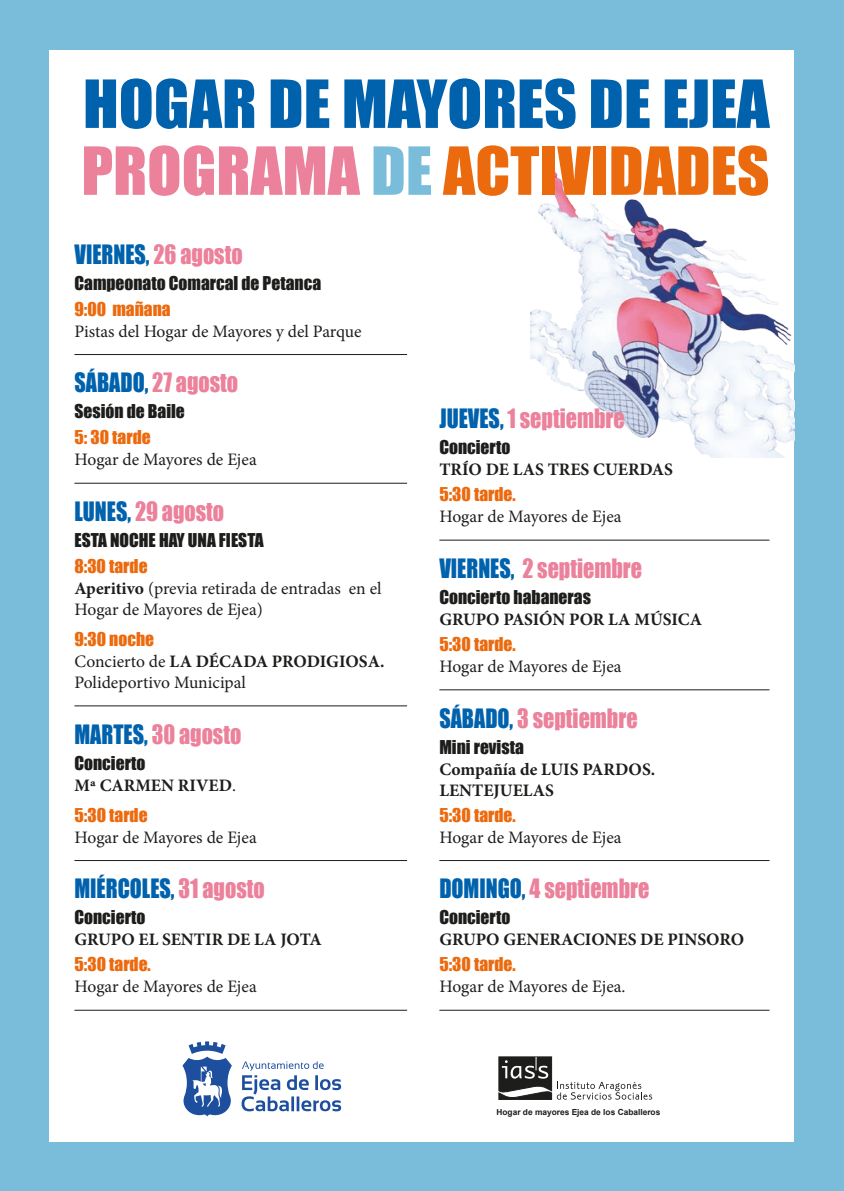
<style>
.page{position:relative;width:844px;height:1191px;background:#fff}
.page>*{position:absolute;margin:0;border:0;box-sizing:border-box;transform-origin:0 0}
.t1{font:61.25px "Impact";color:#0062ad;scale:1.05 1}
.t2{font:61.25px "Impact";color:#ec6a0e}
.t3{font:61.25px "Impact";color:#ec819b}
.t4{font:24.5px "Impact";color:#ec819b;scale:.9 1}
.t5{font:24.5px "Impact";color:#0062ad;scale:.9 1}
.t6{font:17.5px/21px "Minion Pro";letter-spacing:-.005em;color:#1d1d1b}
.t7{font:700 17.5px/21px "Minion Pro";color:#1d1d1b}
.t8{font:17.5px "Impact";color:#1d1d1b}
.t9{font:17.5px "Impact";color:#ec6a0e}
.t10{font:700 8.4px "Arial";color:#1d1d1b}
.s1{color:#79bddb}
.s2{color:#ec819b}
.s3{color:#0062ad}
.s4{font-weight:700}
.s5{font-weight:400}
</style>
<div class="page">
<div style="left:0;top:0;width:843px;height:1191px;background:#79bddb"></div>
<div style="left:50px;top:50px;width:744px;height:1091px;background:#fff"></div>
<hr style="left:74px;top:354px;width:333px;height:1px;background:#1d1d1b">
<hr style="left:74px;top:483px;width:333px;height:1px;background:#1d1d1b">
<hr style="left:74px;top:705px;width:333px;height:1px;background:#1d1d1b">
<hr style="left:74px;top:860px;width:333px;height:1px;background:#1d1d1b">
<hr style="left:74px;top:1009px;width:333px;height:1px;background:#1d1d1b">
<svg style="left:498px;top:1056px;width:154px;height:43px"></svg>
<svg style="left:182px;top:1041px;width:159px;height:75px"></svg>
<img style="left:530px;top:171px;width:264px;height:286px">
<hr style="left:439px;top:539px;width:330px;height:1px;background:#1d1d1b">
<hr style="left:439px;top:689px;width:330px;height:1px;background:#1d1d1b">
<hr style="left:439px;top:860px;width:330px;height:1px;background:#1d1d1b">
<hr style="left:439px;top:1009px;width:330px;height:1px;background:#1d1d1b">
<h1 class="t1" style="left:83px;top:56px;width:378px">HOGAR DE MAYORES</h1>
<h1 class="t1" style="left:588px;top:56px;width:145px">DE EJEA</h1>
<h1 class="t3" style="left:81px;top:123px;width:172px">PROGRAMA</h1>
<h1 class="t2" style="left:371px;top:123px;width:198px"><span class="s1">DE</span> ACTIVIDADES</h1>
<h2 class="t5" style="left:74px;top:235px;width:188px">viernes, <span class="s2">26 agosto</span></h2>
<p class="t8" style="left:74px;top:269px;width:248px">Campeonato Comarcal de Petanca</p>
<p class="t9" style="left:74px;top:295px;width:98px">9:00 mañana</p>
<p class="t6" style="left:74px;top:321px;width:288px">Pistas del Hogar de Mayores y del Parque</p>
<h2 class="t4" style="left:74px;top:364px;width:183px"><span class="s3">sábado,</span> 27 agosto</h2>
<p class="t8" style="left:74px;top:398px;width:112px">Sesión de Baile</p>
<p class="t9" style="left:74px;top:424px;width:78px">5: 30 tarde</p>
<p class="t6" style="left:74px;top:449px;width:184px">Hogar de Mayores de Ejea</p>
<h2 class="t4" style="left:74px;top:492px;width:168px"><span class="s3">lunes,</span> 29 agosto</h2>
<p class="t8" style="left:74px;top:526px;width:124px">ESTA NOCHE HAY UNA</p>
<p class="t8" style="left:219px;top:526px;width:46px">FIESTA</p>
<p class="t9" style="left:74px;top:552px;width:75px">8:30 tarde</p>
<p class="t6" style="left:74px;top:578px;width:308px"><span class="s4">Aperitivo</span> (previa retirada de entradas en el<br>Hogar de Mayores de Ejea)</p>
<p class="t9" style="left:74px;top:625px;width:81px">9:30 noche</p>
<p class="t6" style="left:74px;top:651px;width:311px">Concierto de <span class="s4">LA DÉCADA PRODIGIOSA.<br></span>Polideportivo Municipal</p>
<h2 class="t4" style="left:74px;top:715px;width:187px"><span class="s3">martes,</span> 30 agosto</h2>
<p class="t8" style="left:74px;top:749px;width:73px">Concierto</p>
<p class="t7" style="left:74px;top:774px;width:163px">Mª CARMEN RIVED<span class="s5">.</span></p>
<p class="t9" style="left:74px;top:801px;width:75px">5:30 tarde</p>
<p class="t6" style="left:74px;top:826px;width:184px">Hogar de Mayores de Ejea</p>
<h2 class="t5" style="left:74px;top:870px;width:213px">miércoles, <span class="s2">31 agosto</span></h2>
<p class="t8" style="left:74px;top:904px;width:73px">Concierto</p>
<p class="t7" style="left:74px;top:929px;width:249px">GRUPO EL SENTIR DE LA JOTA</p>
<p class="t9" style="left:74px;top:951px;width:78px">5:30 tarde.</p>
<p class="t6" style="left:74px;top:976px;width:184px">Hogar de Mayores de Ejea</p>
<h2 class="t4" style="left:439px;top:400px;width:207px"><span class="s3">jueves,</span> 1 septiembre</h2>
<p class="t8" style="left:439px;top:434px;width:73px">Concierto</p>
<p class="t7" style="left:439px;top:459px;width:235px">TRÍO DE LAS TRES CUERDAS</p>
<p class="t9" style="left:439px;top:481px;width:78px">5:30 tarde.</p>
<p class="t6" style="left:439px;top:506px;width:184px">Hogar de Mayores de Ejea</p>
<h2 class="t4" style="left:439px;top:549px;width:227px"><span class="s3">viernes,</span> 2 septiembre</h2>
<p class="t8" style="left:439px;top:583px;width:153px">Concierto habaneras</p>
<p class="t7" style="left:439px;top:609px;width:264px">GRUPO PASIÓN POR LA MÚSICA</p>
<p class="t9" style="left:439px;top:630px;width:78px">5:30 tarde.</p>
<p class="t6" style="left:439px;top:656px;width:184px">Hogar de Mayores de Ejea</p>
<h2 class="t4" style="left:439px;top:699px;width:222px"><span class="s3">sábado,</span> 3 septiembre</h2>
<p class="t8" style="left:439px;top:733px;width:86px">Mini revista</p>
<p class="t7" style="left:439px;top:758px;width:217px">Compañía de LUIS PARDOS.<br>LENTEJUELAS</p>
<p class="t9" style="left:439px;top:801px;width:78px">5:30 tarde.</p>
<p class="t6" style="left:439px;top:826px;width:184px">Hogar de Mayores de Ejea</p>
<h2 class="t4" style="left:439px;top:870px;width:235px"><span class="s3">domingo,</span> 4 septiembre</h2>
<p class="t8" style="left:439px;top:904px;width:73px">Concierto</p>
<p class="t7" style="left:439px;top:929px;width:306px">GRUPO GENERACIONES DE PINSORO</p>
<p class="t9" style="left:439px;top:951px;width:78px">5:30 tarde.</p>
<p class="t6" style="left:439px;top:976px;width:188px">Hogar de Mayores de Ejea.</p>
<p class="t10" style="left:496px;top:1106px;width:165px">Hogar de mayores Ejea de los Caballeros</p>
</div>
